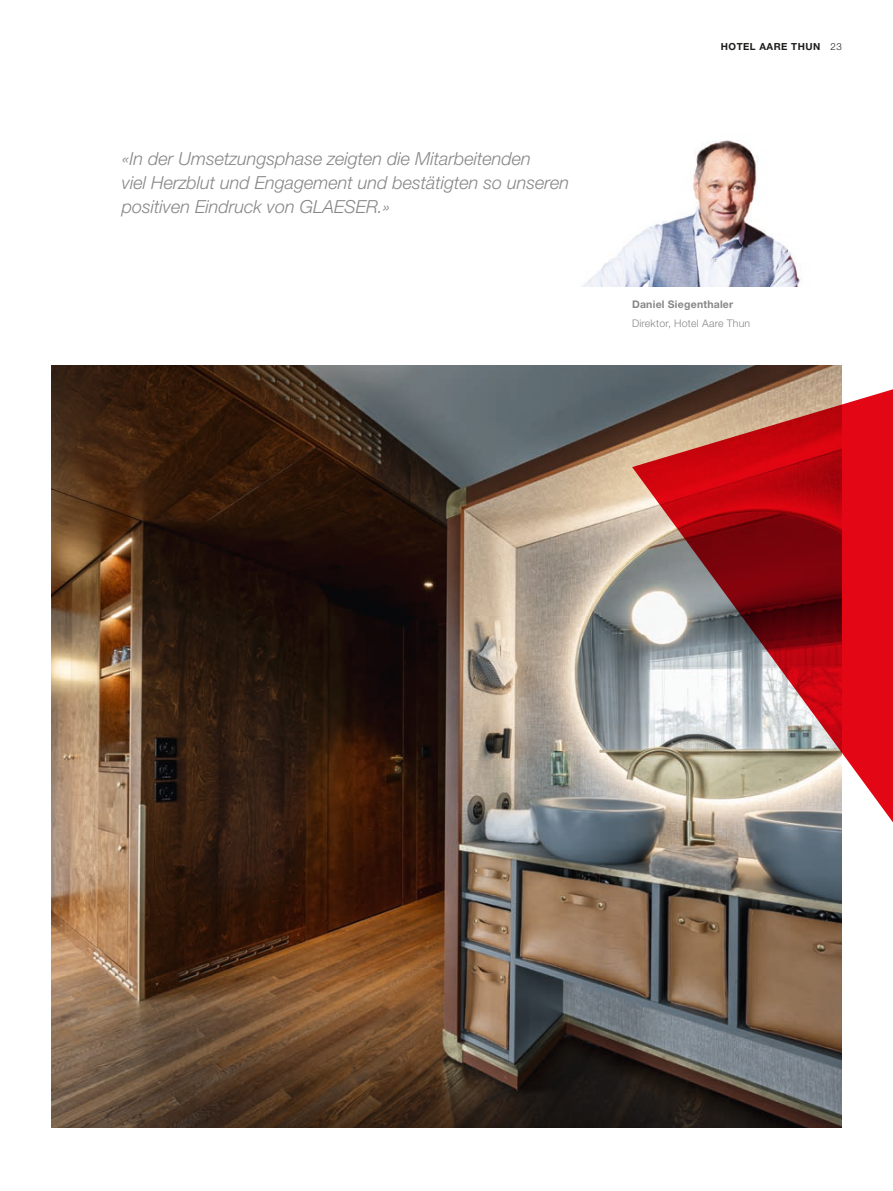
<style>
.page{position:relative;width:893px;height:1191px;background:#fff}
.page>*{position:absolute;margin:0;border:0;box-sizing:border-box;transform-origin:0 0}
.t1{font:italic 300 18px/24px "Helvetica Neue LT Std";color:#878787}
.t2{font:300 10.5px "Helvetica Neue LT Std";letter-spacing:.02em;color:#878787}
.t3{font:700 10.5px "Helvetica Neue LT Std";letter-spacing:.02em;color:#878787}
.t4{font:700 9.75px "Helvetica Neue LT Std";letter-spacing:.05em;color:#1d1d1b}
.s1{font-weight:300}
</style>
<div class="page">
<img style="left:584px;top:140px;width:175px;height:146px">
<img style="left:51px;top:366px;width:791px;height:761px">
<img style="left:632px;top:200px;width:261px;height:713px">
<p class="t1" style="left:122px;top:147px;width:449px">«In der Umsetzungsphase zeigten die Mitarbeitenden<br>viel Herzblut und Engagement und bestätigten so unseren positiven Eindruck von GLAESER.»</p>
<p class="t4" style="left:721px;top:40px;width:122px">HOTEL AARE THUN <span class="s1">23</span></p>
<p class="t3" style="left:632px;top:297px;width:103px">Daniel Siegenthaler</p>
<p class="t2" style="left:632px;top:317px;width:120px">Direktor, Hotel Aare Thun</p>
</div>
